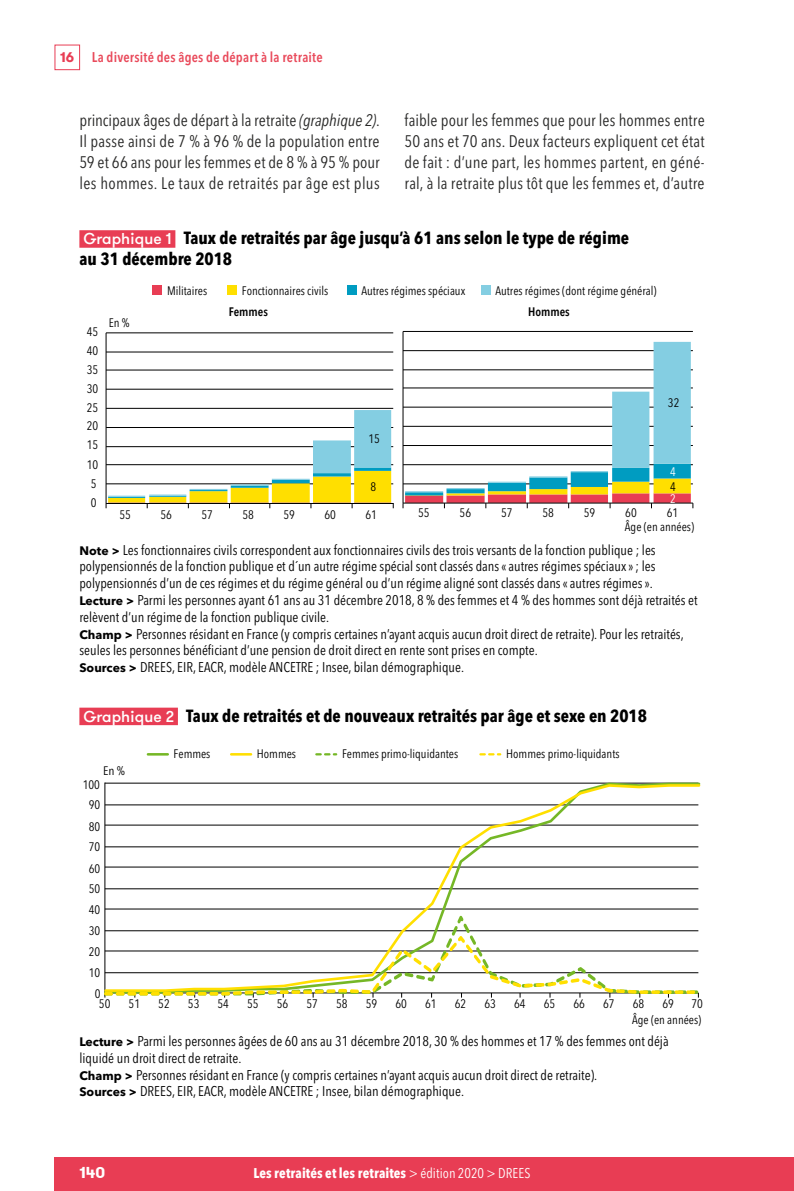
<style>
.page{position:relative;width:794px;height:1191px;background:#fff}
.page>*{position:absolute;margin:0;border:0;box-sizing:border-box;transform-origin:0 0}
.HT_titre{font:700 condensed 17.5px/21px "Avenir Next LT Pro";color:#000}
.Texte{font:condensed 16.62px/21px "Avenir Next LT Pro";letter-spacing:.015em;color:#272726;text-align:justify}
.t1{font:700 15.75px "GT Walsheim";color:#fff}
.HT_notes_champ_lectu{font:condensed 14px/16.8px "Avenir Next LT Pro";color:#000}
.t2{font:700 condensed 14px "Avenir Next LT Pro";letter-spacing:.01em;color:#fff}
.t3{font:600 condensed 14px "Avenir Next LT Pro";letter-spacing:.015em;color:#e94a5b}
.t4{font:condensed 12.25px "Avenir Next LT Pro";color:#000}
.t5{font:600 condensed 12.25px "Avenir Next LT Pro";color:#000}
.t6{font:condensed 12.25px "Avenir Next LT Pro";color:#000;scale:1.06 1}
.t7{font:condensed 12.25px "Avenir Next LT Pro";color:#fff}
.s1{font-family:"GT Walsheim Pro Trial";font-weight:700;font-stretch:normal;color:#e83d54}
.s2{font-style:italic}
.s3{font-family:"GT Walsheim";font-weight:500;font-stretch:normal;font-size:15.75px;color:#fff}
.s4{font-weight:700;font-stretch:normal;font-size:12.25px}
.s5{font-weight:400}
</style>
<div class="page">
<div style="left:55px;top:45px;width:25px;height:25px;border:1px solid #e83d54"></div>
<div style="left:55px;top:1157px;width:739px;height:34px;background:#e83d54"></div>
<div style="left:79px;top:230px;width:96px;height:18px;background:#e83d54"></div>
<hr style="left:106px;top:408px;width:287px;height:1px;background:#000">
<hr style="left:106px;top:389px;width:287px;height:1px;background:#000">
<hr style="left:106px;top:370px;width:287px;height:1px;background:#000">
<hr style="left:106px;top:352px;width:287px;height:1px;background:#000">
<hr style="left:106px;top:332px;width:287px;height:1px;background:#000">
<hr style="left:106px;top:333px;width:1px;height:170px;background:#000">
<svg style="left:106px;top:410px;width:288px;height:98px"></svg>
<hr style="left:403px;top:445px;width:290px;height:1px;background:#000">
<hr style="left:403px;top:426px;width:290px;height:1px;background:#000">
<hr style="left:403px;top:407px;width:290px;height:1px;background:#000">
<hr style="left:403px;top:388px;width:290px;height:1px;background:#000">
<hr style="left:403px;top:369px;width:290px;height:1px;background:#000">
<hr style="left:403px;top:350px;width:290px;height:1px;background:#000">
<hr style="left:403px;top:331px;width:290px;height:1px;background:#000">
<svg style="left:405px;top:342px;width:286px;height:122px"></svg>
<hr style="left:402px;top:331px;width:1px;height:172px;background:#000">
<svg style="left:402px;top:464px;width:291px;height:44px"></svg>
<div style="left:152px;top:285px;width:10px;height:10px;background:#e83d54"></div>
<div style="left:227px;top:285px;width:10px;height:10px;background:#ffdf00"></div>
<div style="left:347px;top:285px;width:10px;height:10px;background:#009cc1"></div>
<div style="left:481px;top:285px;width:10px;height:10px;background:#84cee2"></div>
<div style="left:79px;top:707px;width:99px;height:18px;background:#e83d54"></div>
<svg style="left:104px;top:783px;width:597px;height:149px"></svg>
<svg style="left:104px;top:915px;width:594px;height:21px"></svg>
<svg style="left:104px;top:936px;width:595px;height:61px"></svg>
<hr style="left:148px;top:753px;width:20px;height:2px;background:#75b726">
<hr style="left:231px;top:753px;width:20px;height:2px;background:#ffdf00">
<svg style="left:316px;top:753px;width:20px;height:2px"></svg>
<svg style="left:480px;top:753px;width:20px;height:2px"></svg>
<p class="t3" style="left:60px;top:49px;width:264px"><span class="s1">16</span> La diversité des âges de départ à la retraite</p>
<p class="Texte" style="left:79px;top:110px;width:302px">principaux âges de départ à la retraite <span class="s2">(graphique 2)</span>.<br>Il passe ainsi de 7 % à 96 % de la population entre 59 et 66 ans pour les femmes et de 8 % à 95 % pour les hommes. Le taux de retraités par âge est plus</p>
<p class="Texte" style="left:404px;top:110px;width:302px">faible pour les femmes que pour les hommes entre 50 ans et 70 ans. Deux facteurs expliquent cet état de fait : d’une part, les hommes partent, en géné&shy;ral, à la retraite plus tôt que les femmes et, d’autre</p>
<p class="HT_titre" style="left:79px;top:227px;width:551px"><span class="s3">Graphique 1</span> Taux de retraités par âge jusqu’à 61 ans selon le type de régime au 31 décembre 2018</p>
<p class="t4" style="left:87px;top:324px;width:13px">45</p>
<p class="t4" style="left:87px;top:343px;width:13px">40</p>
<p class="t4" style="left:87px;top:362px;width:13px">35</p>
<p class="t4" style="left:87px;top:381px;width:13px">30</p>
<p class="t4" style="left:87px;top:400px;width:13px">25</p>
<p class="t4" style="left:87px;top:418px;width:13px">20</p>
<p class="t4" style="left:87px;top:438px;width:13px">15</p>
<p class="t4" style="left:87px;top:457px;width:13px">10</p>
<p class="t4" style="left:91px;top:476px;width:7px">5</p>
<p class="t4" style="left:91px;top:495px;width:7px">0</p>
<p class="t4" style="left:109px;top:315px;width:22px">En %</p>
<p class="t4" style="left:167px;top:283px;width:42px">Militaires</p>
<p class="t4" style="left:242px;top:283px;width:88px">Fonctionnaires civils</p>
<p class="t4" style="left:361px;top:283px;width:105px">Autres régimes spéciaux</p>
<p class="t4" style="left:495px;top:283px;width:163px">Autres régimes (dont régime général)</p>
<p class="t5" style="left:229px;top:305px;width:41px">Femmes</p>
<p class="t5" style="left:528px;top:305px;width:43px">Hommes</p>
<p class="t4" style="left:368px;top:431px;width:13px">15</p>
<p class="t4" style="left:370px;top:479px;width:7px">8</p>
<p class="t4" style="left:668px;top:395px;width:13px">32</p>
<p class="t7" style="left:670px;top:464px;width:7px">4</p>
<p class="t4" style="left:670px;top:479px;width:7px">4</p>
<p class="t7" style="left:670px;top:491px;width:7px">2</p>
<p class="t4" style="left:119px;top:507px;width:13px">55</p>
<p class="t4" style="left:160px;top:507px;width:13px">56</p>
<p class="t4" style="left:201px;top:507px;width:13px">57</p>
<p class="t4" style="left:242px;top:507px;width:13px">58</p>
<p class="t4" style="left:283px;top:507px;width:13px">59</p>
<p class="t4" style="left:324px;top:507px;width:13px">60</p>
<p class="t4" style="left:365px;top:507px;width:13px">61</p>
<p class="t4" style="left:418px;top:505px;width:13px">55</p>
<p class="t4" style="left:459px;top:505px;width:13px">56</p>
<p class="t4" style="left:501px;top:505px;width:13px">57</p>
<p class="t4" style="left:542px;top:505px;width:13px">58</p>
<p class="t4" style="left:584px;top:505px;width:13px">59</p>
<p class="t4" style="left:625px;top:505px;width:13px">60</p>
<p class="t4" style="left:666px;top:505px;width:13px">61</p>
<p class="t4" style="left:625px;top:520px;width:71px">Âge (en années)</p>
<p class="HT_notes_champ_lectu" style="left:79px;top:541px;width:578px;text-align:justify"><span class="s4">Note &gt;</span> Les fonctionnaires civils correspondent aux fonctionnaires civils des trois versants de la fonction publique ; les polypensionnés de la fonction publique et d´un autre régime spécial sont classés dans « autres régimes spéciaux » ; les polypensionnés d’un de ces régimes et du régime général ou d’un régime aligné sont classés dans « autres régimes ».</p>
<p class="HT_notes_champ_lectu" style="left:79px;top:591px;width:619px"><span class="s4">Lecture &gt;</span> Parmi les personnes ayant 61 ans au 31 décembre 2018, 8 % des femmes et 4 % des hommes sont déjà retraités et relèvent d’un régime de la fonction publique civile.</p>
<p class="HT_notes_champ_lectu" style="left:79px;top:625px;width:606px"><span class="s4">Champ &gt;</span> Personnes résidant en France (y compris certaines n’ayant acquis aucun droit direct de retraite). Pour les retraités, seules les personnes bénéficiant d’une pension de droit direct en rente sont prises en compte.</p>
<p class="HT_notes_champ_lectu" style="left:79px;top:659px;width:386px"><span class="s4">Sources &gt;</span> DREES, EIR, EACR, modèle ANCETRE ; Insee, bilan démographique.</p>
<p class="HT_titre" style="left:83px;top:705px;width:565px"><span class="s3">Graphique 2</span> Taux de retraités et de nouveaux retraités par âge et sexe en 2018</p>
<p class="t6" style="left:103px;top:764px;width:22px">En %</p>
<p class="t4" style="left:83px;top:777px;width:19px">100</p>
<p class="t4" style="left:89px;top:797px;width:13px">90</p>
<p class="t4" style="left:89px;top:819px;width:13px">80</p>
<p class="t4" style="left:89px;top:839px;width:13px">70</p>
<p class="t4" style="left:89px;top:861px;width:13px">60</p>
<p class="t4" style="left:89px;top:881px;width:13px">50</p>
<p class="t4" style="left:89px;top:902px;width:13px">40</p>
<p class="t4" style="left:89px;top:923px;width:13px">30</p>
<p class="t4" style="left:89px;top:944px;width:13px">20</p>
<p class="t4" style="left:89px;top:965px;width:13px">10</p>
<p class="t4" style="left:174px;top:746px;width:38px">Femmes</p>
<p class="t4" style="left:257px;top:746px;width:41px">Hommes</p>
<p class="t4" style="left:342px;top:746px;width:118px">Femmes primo-liquidantes</p>
<p class="t4" style="left:506px;top:746px;width:115px">Hommes primo-liquidants</p>
<p class="t4" style="left:95px;top:986px;width:7px">0</p>
<p class="t4" style="left:99px;top:996px;width:13px">50</p>
<p class="t4" style="left:129px;top:996px;width:13px">51</p>
<p class="t4" style="left:158px;top:996px;width:13px">52</p>
<p class="t4" style="left:188px;top:996px;width:13px">53</p>
<p class="t4" style="left:217px;top:996px;width:13px">54</p>
<p class="t4" style="left:247px;top:996px;width:13px">55</p>
<p class="t4" style="left:277px;top:996px;width:13px">56</p>
<p class="t4" style="left:306px;top:996px;width:13px">57</p>
<p class="t4" style="left:336px;top:996px;width:13px">58</p>
<p class="t4" style="left:366px;top:996px;width:13px">59</p>
<p class="t4" style="left:395px;top:996px;width:13px">60</p>
<p class="t4" style="left:425px;top:996px;width:13px">61</p>
<p class="t4" style="left:455px;top:996px;width:13px">62</p>
<p class="t4" style="left:484px;top:996px;width:13px">63</p>
<p class="t4" style="left:514px;top:996px;width:13px">64</p>
<p class="t4" style="left:544px;top:996px;width:13px">65</p>
<p class="t4" style="left:573px;top:996px;width:13px">66</p>
<p class="t4" style="left:603px;top:996px;width:13px">67</p>
<p class="t4" style="left:633px;top:996px;width:13px">68</p>
<p class="t4" style="left:662px;top:996px;width:13px">69</p>
<p class="t4" style="left:691px;top:996px;width:13px">70</p>
<p class="t4" style="left:632px;top:1012px;width:71px">Âge (en années)</p>
<p class="HT_notes_champ_lectu" style="left:79px;top:1032px;width:591px"><span class="s4">Lecture &gt;</span> Parmi les personnes âgées de 60 ans au 31 décembre 2018, 30 % des hommes et 17 % des femmes ont déjà liquidé un droit direct de retraite.</p>
<p class="HT_notes_champ_lectu" style="left:79px;top:1066px;width:519px"><span class="s4">Champ &gt;</span> Personnes résidant en France (y compris certaines n’ayant acquis aucun droit direct de retraite).</p>
<p class="HT_notes_champ_lectu" style="left:79px;top:1083px;width:386px"><span class="s4">Sources &gt;</span> DREES, EIR, EACR, modèle ANCETRE ; Insee, bilan démographique.</p>
<p class="t1" style="left:79px;top:1162px;width:27px">140</p>
<p class="t2" style="left:253px;top:1165px;width:279px">Les retraités et les retraites <span class="s5">&gt; édition 2020 &gt; DREES</span></p>
</div>
